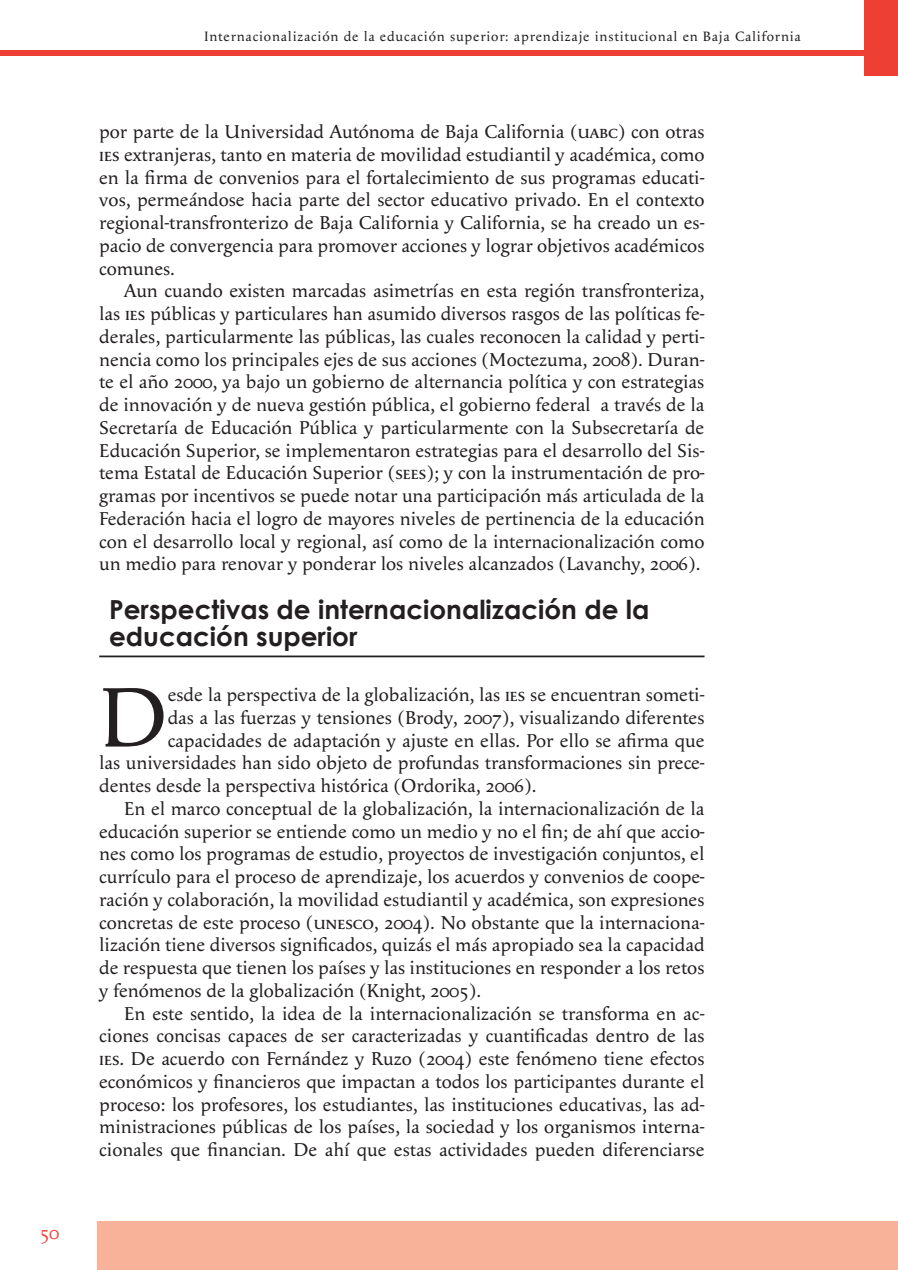
<style>
.page{position:relative;width:898px;height:1270px;background:#fff}
.page>*{position:absolute;margin:0;border:0;box-sizing:border-box;transform-origin:0 0}
.SIN_SANGRIA{font:87.5px "Apolline";color:#231f20}
.TITULO-IZQ{font:700 26.25px/26.2px "Century Gothic";color:#231f20}
.SIN_SANGRIA-2{font:19.25px/22.8px "Apolline";color:#231f20;text-align:justify}
.t1{font:19.25px "Apolline";color:#ee3f34}
.TITULO-ENCABEZADO{font:14px "Apolline";letter-spacing:.06em;color:#231f20}
.s1{font-family:"Apolline Regular SC"}
</style>
<div class="page">
<div style="left:864px;top:0;width:34px;height:75px;background:#ee3f34"></div>
<hr style="left:99px;top:655px;width:605px;height:2px;background:#231f20">
<div style="left:97px;top:1222px;width:801px;height:48px;background:#f9b29a"></div>
<div style="left:0;top:51px;width:866px;height:5px;background:#ee3f34"></div>
<p class="t1" style="left:40px;top:1221px;width:21px">50</p>
<p class="TITULO-ENCABEZADO" style="left:204px;top:28px;width:598px">Internacionalización de la educación superior: aprendizaje institucional en Baja California</p>
<p class="SIN_SANGRIA-2" style="left:99px;top:120px;width:607px">por parte de la Universidad Autónoma de Baja California (<span class="s1">uabc</span>) con otras <span class="s1">ies</span> extranjeras, tanto en materia de movilidad estudiantil y académica, como en la firma de convenios para el fortalecimiento de sus programas educati&shy;vos, permeándose hacia parte del sector educativo privado. En el contexto regional-transfronterizo de Baja California y California, se ha creado un es&shy;pacio de convergencia para promover acciones y lograr objetivos académicos comunes.</p>
<p class="SIN_SANGRIA-2" style="left:99px;top:280px;width:607px;text-indent:25px">Aun cuando existen marcadas asimetrías en esta región transfronteriza, las <span class="s1">ies</span> públicas y particulares han asumido diversos rasgos de las políticas fe&shy;derales, particularmente las públicas, las cuales reconocen la calidad y perti&shy;nencia como los principales ejes de sus acciones (Moctezuma, 2008). Duran&shy;te el año 2000, ya bajo un gobierno de alternancia política y con estrategias de innovación y de nueva gestión pública, el gobierno federal a través de la Secretaría de Educación Pública y particularmente con la Subsecretaría de Educación Superior, se implementaron estrategias para el desarrollo del Sis&shy;tema Estatal de Educación Superior (<span class="s1">sees</span>); y con la instrumentación de pro&shy;gramas por incentivos se puede notar una participación más articulada de la Federación hacia el logro de mayores niveles de pertinencia de la educación con el desarrollo local y regional, así como de la internacionalización como un medio para renovar y ponderar los niveles alcanzados (Lavanchy, 2006).</p>
<p class="TITULO-IZQ" style="left:109px;top:596px;width:542px">Perspectivas de internacionalización de la educación superior</p>
<p class="SIN_SANGRIA" style="left:99px;top:666px;width:70px">D</p>
<p class="SIN_SANGRIA-2" style="left:168px;top:683px;width:538px">esde la perspectiva de la globalización, las <span class="s1">ies</span> se encuentran someti-</p>
<p class="SIN_SANGRIA-2" style="left:168px;top:706px;width:538px">das a las fuerzas y tensiones (Brody, 2007), visualizando diferentes</p>
<p class="SIN_SANGRIA-2" style="left:168px;top:729px;width:538px">capacidades de adaptación y ajuste en ellas. Por ello se afirma que</p>
<p class="SIN_SANGRIA-2" style="left:99px;top:752px;width:607px">las universidades han sido objeto de profundas transformaciones sin prece-</p>
<p class="SIN_SANGRIA-2" style="left:99px;top:774px;width:439px">dentes desde la perspectiva histórica (Ordorika, 2006).</p>
<p class="SIN_SANGRIA-2" style="left:99px;top:797px;width:607px;text-indent:25px">En el marco conceptual de la globalización, la internacionalización de la educación superior se entiende como un medio y no el fin; de ahí que accio&shy;nes como los programas de estudio, proyectos de investigación conjuntos, el currículo para el proceso de aprendizaje, los acuerdos y convenios de coope&shy;ración y colaboración, la movilidad estudiantil y académica, son expresiones concretas de este proceso (<span class="s1">unesco</span>, 2004). No obstante que la internaciona&shy;lización tiene diversos significados, quizás el más apropiado sea la capacidad de respuesta que tienen los países y las instituciones en responder a los retos y fenómenos de la globalización (Knight, 2005).</p>
<p class="SIN_SANGRIA-2" style="left:99px;top:1002px;width:607px;text-indent:25px">En este sentido, la idea de la internacionalización se transforma en ac&shy;ciones concisas capaces de ser caracterizadas y cuantificadas dentro de las <span class="s1">ies</span>. De acuerdo con Fernández y Ruzo (2004) este fenómeno tiene efectos económicos y financieros que impactan a todos los participantes durante el proceso: los profesores, los estudiantes, las instituciones educativas, las ad&shy;ministraciones públicas de los países, la sociedad y los organismos interna&shy;cionales que financian. De ahí que estas actividades pueden diferenciarse</p>
</div>
